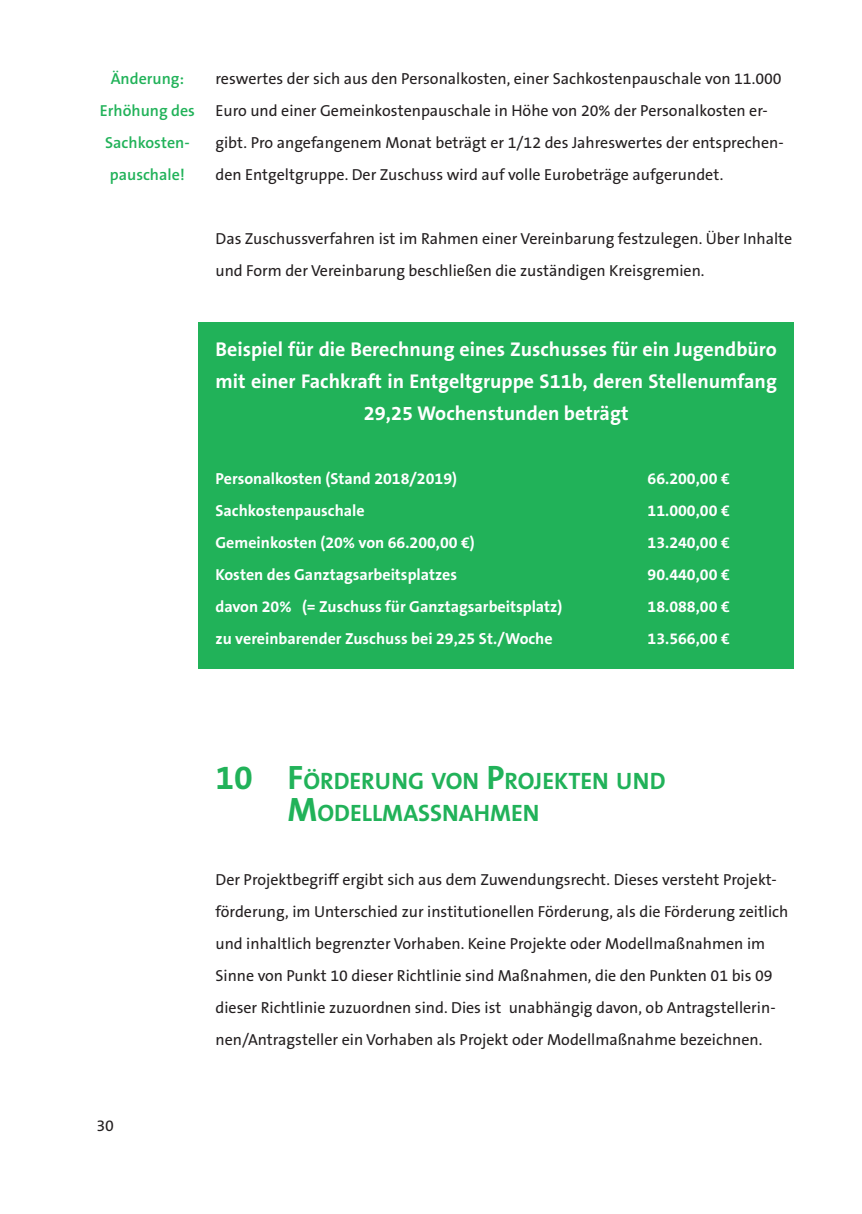
<style>
.page{position:relative;width:862px;height:1214px;background:#fff}
.page>*{position:absolute;margin:0;border:0;box-sizing:border-box;transform-origin:0 0}
.t1{font:700 23.8px/32px "The Sans B7";color:#21b259}
.t2{font:700 20px/32px "The Sans B7";color:#fff;text-align:center}
.t3{font:16px/32px "The Sans B5 Plain";color:#231f20}
.t4{font:700 16px "The Sans B7";color:#fff}
.t5{font:600 16px/32px "The Sans B6";color:#21b259;text-align:center}
.s1{font-size:34px}
</style>
<div class="page">
<div style="left:198px;top:323px;width:596px;height:345px;background:#21b259"></div>
<p class="t5" style="left:100px;top:63px;width:97px">Änderung:<br>Erhöhung des<br>Sachkosten&shy;pauschale!</p>
<p class="t3" style="left:215px;top:63px;width:570px">reswertes der sich aus den Personalkosten, einer Sachkostenpauschale von 11.000<br>Euro und einer Gemeinkostenpauschale in Höhe von 20% der Personalkosten er&shy;gibt. Pro angefangenem Monat beträgt er 1/12 des Jahreswertes der entsprechen&shy;den Entgeltgruppe. Der Zuschuss wird auf volle Eurobeträge aufgerundet.</p>
<p class="t3" style="left:215px;top:223px;width:578px">Das Zuschussverfahren ist im Rahmen einer Vereinbarung festzulegen. Über Inhalte und Form der Vereinbarung beschließen die zuständigen Kreisgremien.</p>
<p class="t2" style="left:215px;top:334px;width:563px">Beispiel für die Berechnung eines Zuschusses für ein Jugendbüro mit einer Fachkraft in Entgeltgruppe S11b, deren Stellenumfang<br>29,25 Wochenstunden beträgt</p>
<p class="t4" style="left:215px;top:470px;width:243px">Personalkosten (Stand 2018/2019)</p>
<p class="t4" style="left:647px;top:470px;width:84px">66.200,00 €</p>
<p class="t4" style="left:215px;top:502px;width:151px">Sachkostenpauschale</p>
<p class="t4" style="left:647px;top:502px;width:84px">11.000,00 €</p>
<p class="t4" style="left:215px;top:534px;width:261px">Gemeinkosten (20% von 66.200,00 €)</p>
<p class="t4" style="left:647px;top:534px;width:84px">13.240,00 €</p>
<p class="t4" style="left:215px;top:566px;width:243px">Kosten des Ganztagsarbeitsplatzes</p>
<p class="t4" style="left:647px;top:566px;width:84px">90.440,00 €</p>
<p class="t4" style="left:215px;top:598px;width:348px">davon 20% (= Zuschuss für Ganztagsarbeitsplatz)</p>
<p class="t4" style="left:647px;top:598px;width:84px">18.088,00 €</p>
<p class="t4" style="left:215px;top:630px;width:339px">zu vereinbarender Zuschuss bei 29,25 St./Woche</p>
<p class="t4" style="left:647px;top:630px;width:84px">13.566,00 €</p>
<p class="t3" style="left:96px;top:1109px;width:19px">30</p>
<h1 class="t1" style="left:287px;top:765px;width:380px;text-indent:-72px"><span class="s1">10 F</span>ÖRDERUNG VON <span class="s1">P</span>ROJEKTEN UND<br><span class="s1">M</span>ODELLMASSNAHMEN</h1>
<p class="t3" style="left:215px;top:863px;width:574px">Der Projektbegriff ergibt sich aus dem Zuwendungsrecht. Dieses versteht Projekt&shy;förderung, im Unterschied zur institutionellen Förderung, als die Förderung zeitlich und inhaltlich begrenzter Vorhaben. Keine Projekte oder Modellmaßnahmen im Sinne von Punkt 10 dieser Richtlinie sind Maßnahmen, die den Punkten 01 bis 09 dieser Richtlinie zuzuordnen sind. Dies ist unabhängig davon, ob Antragstellerin&shy;nen/Antragsteller ein Vorhaben als Projekt oder Modellmaßnahme bezeichnen.</p>
</div>
